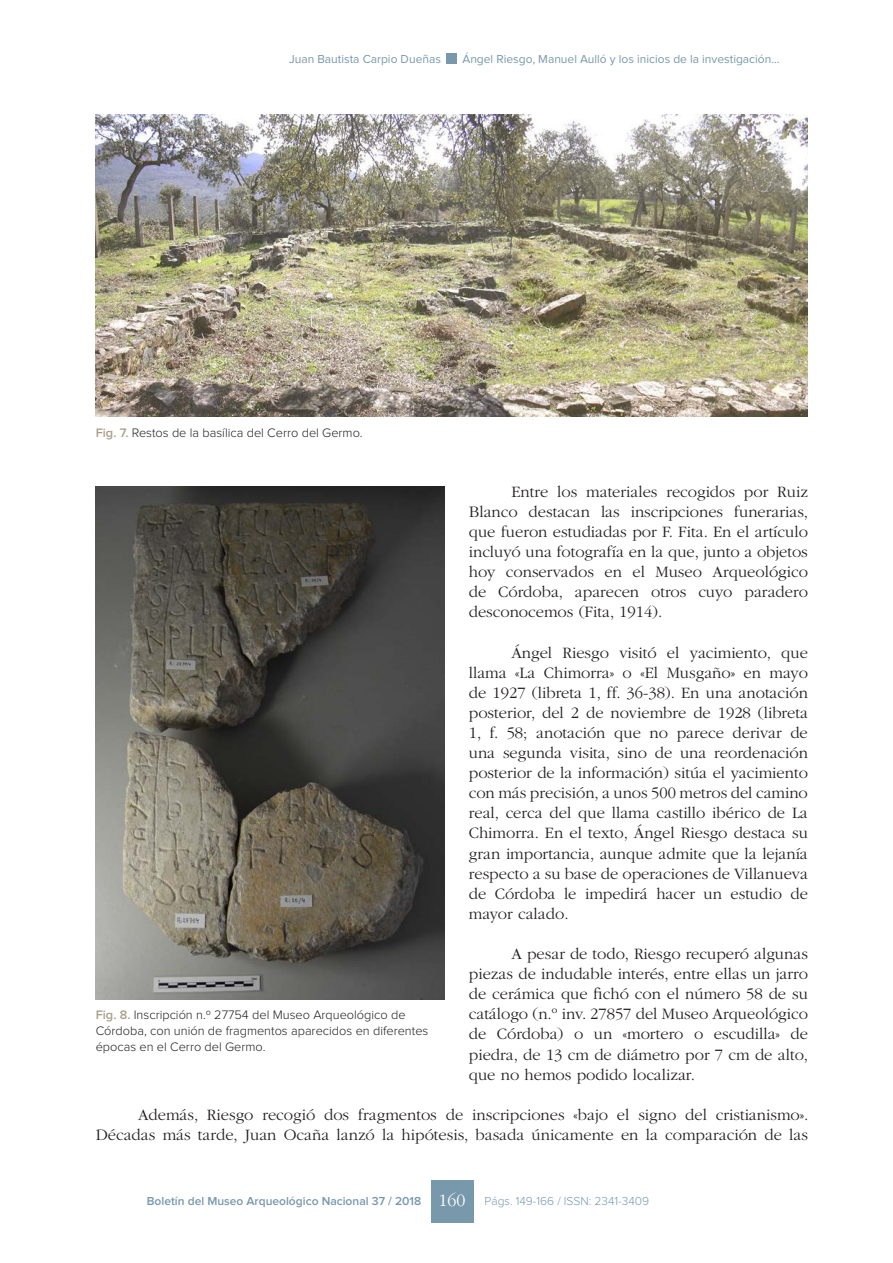
<style>
.page{position:relative;width:893px;height:1263px;background:#fff}
.page>*{position:absolute;margin:0;border:0;box-sizing:border-box;transform-origin:0 0}
.t1{font:300 18px "ITC Garamond Std";color:#fff}
.t2{font:300 16.5px/20.1px "ITC Garamond Std";color:#231f20;text-align:justify}
.t3{font:300 12.75px/15.8px "Proxima Nova";color:#231f20}
.t4{font:12px "Proxima Nova";color:#7898ac}
.t5{font:600 12px "Proxima Nova";color:#7898ac}
.t6{font:300 12px "Proxima Nova";color:#7898ac}
.s1{font-weight:600;color:#ab9f88}
</style>
<div class="page">
<div style="left:431px;top:1180px;width:42px;height:43px;background:#7898ac"></div>
<div style="left:446px;top:53px;width:11px;height:11px;background:#7898ac"></div>
<img style="left:96px;top:115px;width:712px;height:301px">
<img style="left:96px;top:487px;width:348px;height:512px">
<p class="t4" style="left:289px;top:53px;width:153px">Juan Bautista Carpio Dueñas</p>
<p class="t4" style="left:462px;top:54px;width:319px">Ángel Riesgo, Manuel Aulló y los inicios de la investigación…</p>
<p class="t3" style="left:96px;top:426px;width:268px"><span class="s1">Fig. 7.</span> Restos de la basílica del Cerro del Germo.</p>
<p class="t2" style="left:469px;top:482px;width:341px;text-indent:43px">Entre los materiales recogidos por Ruiz Blanco destacan las inscripciones funerarias, que fueron estudiadas por F. Fita. En el artículo incluyó una fotografía en la que, junto a objetos hoy conservados en el Museo Arqueológico de Córdoba, aparecen otros cuyo paradero desconocemos (Fita, 1914).</p>
<p class="t2" style="left:469px;top:642px;width:341px;text-indent:43px">Ángel Riesgo visitó el yacimiento, que llama «La Chimorra» o «El Musgaño» en mayo de 1927 (libreta 1, ff. 36-38). En una anotación posterior, del 2 de noviembre de 1928 (libreta 1, f. 58; anotación que no parece derivar de una segunda visita, sino de una reordenación posterior de la información) sitúa el yacimiento con más precisión, a unos 500 metros del camino real, cerca del que llama castillo ibérico de La Chimorra. En el texto, Ángel Riesgo destaca su gran importancia, aunque admite que la lejanía respecto a su base de operaciones de Villanueva de Córdoba le impedirá hacer un estudio de mayor calado.</p>
<p class="t2" style="left:469px;top:944px;width:341px;text-indent:43px">A pesar de todo, Riesgo recuperó algunas piezas de indudable interés, entre ellas un jarro de cerámica que fichó con el número 58 de su catálogo (n.º inv. 27857 del Museo Arqueológico de Córdoba) o un «mortero o escudilla» de piedra, de 13 cm de diámetro por 7 cm de alto, que no hemos podido localizar.</p>
<p class="t2" style="left:96px;top:1105px;width:714px;text-align:right">Además, Riesgo recogió dos fragmentos de inscripciones «bajo el signo del cristianismo».<br>Décadas más tarde, Juan Ocaña lanzó la hipótesis, basada únicamente en la comparación de las</p>
<p class="t3" style="left:96px;top:1008px;width:334px"><span class="s1">Fig. 8.</span> Inscripción n.º 27754 del Museo Arqueológico de<br>Córdoba, con unión de fragmentos aparecidos en diferentes épocas en el Cerro del Germo.</p>
<p class="t5" style="left:147px;top:1195px;width:276px">Boletín del Museo Arqueológico Nacional 37 / 2018</p>
<p class="t1" style="left:439px;top:1190px;width:28px">160</p>
<p class="t6" style="left:485px;top:1195px;width:166px">Págs. 149-166 / ISSN: 2341-3409</p>
</div>
